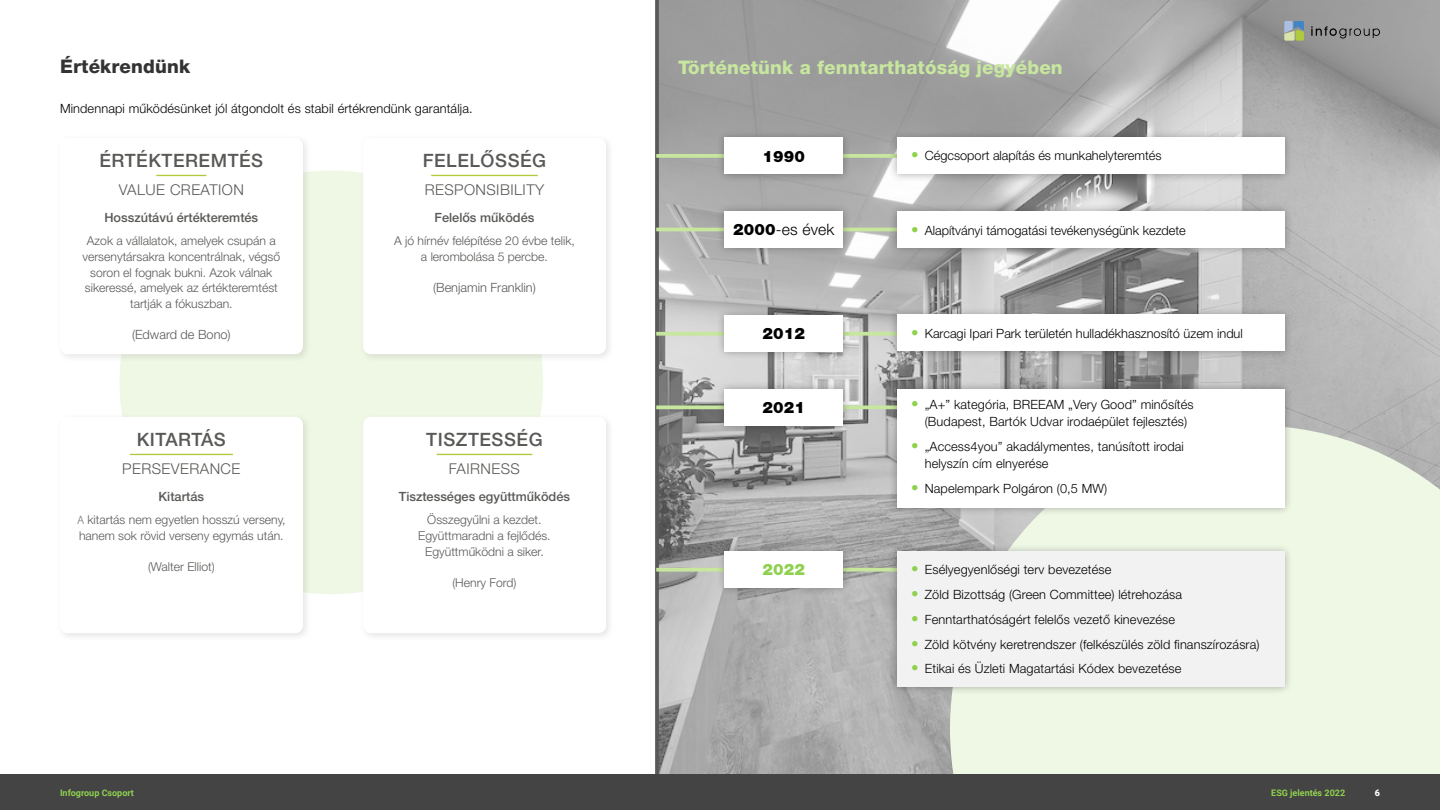
<style>
.page{position:relative;width:1440px;height:810px;background:#fff}
.page>*{position:absolute;margin:0;border:0;box-sizing:border-box;transform-origin:0 0}
.t1{font:800 18.75px "Helvetica Neue LT Pro";letter-spacing:.01em;color:#c7e69e}
.t2{font:800 18.75px "Helvetica Neue LT Pro";letter-spacing:.01em;color:#333}
.t3{font:500 18.38px "Helvetica Neue LT Pro";letter-spacing:.03em;color:#595957}
.t4{font:900 15.75px "Helvetica Neue LT Pro";letter-spacing:.01em;color:#000}
.t5{font:300 15.75px "Helvetica Neue LT Pro";letter-spacing:.01em;color:#000}
.t6{font:900 15.75px "Helvetica Neue LT Pro";color:#8fd14f}
.t7{font:300 14.92px "Helvetica Neue LT Pro";letter-spacing:.03em;color:#595957}
.t8{font:300 12.75px/17.2px "Helvetica Neue LT Pro";letter-spacing:.01em;color:#000;text-align:center}
.t9{font:500 12.75px "Helvetica Neue LT Pro";color:#595957}
.t10{font:300 12.75px "Helvetica Neue LT Pro";color:#595957}
.t11{font:300 12.23px/15.6px "Helvetica Neue LT Pro";color:#595957;text-align:center}
.t12{font:700 9px "Roboto";color:#8fd14f}
.t13{font:900 9px "Roboto";color:#fff}
.s1{font-family:"Myriad Pro"}
.s2{font-weight:700;font-size:15px;color:#8fd14f}
.s3{font-weight:900}
</style>
<div class="page">
<img style="left:659px;top:0;width:781px;height:775px">
<svg style="left:950px;top:425px;width:490px;height:350px;background:#eaf2e1"></svg>
<div style="left:120px;top:171px;width:423px;height:423px;background:#eff8e5;border-radius:50%"></div>
<div style="left:56px;top:134px;width:256px;height:229px;background:#000;opacity:.1"></div>
<div style="left:60px;top:138px;width:243px;height:216px;background:#fff;border-radius:8px"></div>
<hr style="left:156px;top:175px;width:50px;height:1px;background:#afcb3d">
<div style="left:56px;top:413px;width:256px;height:229px;background:#000;opacity:.1"></div>
<div style="left:60px;top:417px;width:243px;height:216px;background:#fff;border-radius:8px"></div>
<hr style="left:130px;top:454px;width:103px;height:1px;background:#afcb3d">
<div style="left:359px;top:413px;width:256px;height:229px;background:#000;opacity:.1"></div>
<div style="left:363px;top:417px;width:243px;height:216px;background:#fff;border-radius:8px"></div>
<hr style="left:437px;top:454px;width:95px;height:1px;background:#afcb3d">
<div style="left:359px;top:134px;width:256px;height:229px;background:#000;opacity:.1"></div>
<div style="left:363px;top:138px;width:243px;height:216px;background:#fff;border-radius:8px"></div>
<hr style="left:431px;top:175px;width:107px;height:1px;background:#afcb3d">
<svg style="left:655px;top:0;width:4px;height:775px;background:#5f5f5d"></svg>
<svg style="left:656px;top:154px;width:232px;height:4px"></svg>
<svg style="left:656px;top:332px;width:232px;height:4px"></svg>
<svg style="left:656px;top:405px;width:232px;height:4px"></svg>
<svg style="left:656px;top:568px;width:232px;height:4px"></svg>
<hr style="left:656px;top:228px;width:265px;height:3px;background:#c7e69e">
<div style="left:716px;top:129px;width:136px;height:54px;background:#000;opacity:.3"></div>
<div style="left:724px;top:138px;width:119px;height:36px;background:#fff"></div>
<div style="left:888px;top:129px;width:405px;height:54px;background:#000;opacity:.3"></div>
<div style="left:897px;top:138px;width:387px;height:36px;background:#fff"></div>
<div style="left:888px;top:203px;width:405px;height:53px;background:#000;opacity:.3"></div>
<div style="left:897px;top:212px;width:387px;height:36px;background:#fff"></div>
<div style="left:888px;top:306px;width:405px;height:54px;background:#000;opacity:.3"></div>
<div style="left:897px;top:315px;width:387px;height:36px;background:#fff"></div>
<div style="left:888px;top:381px;width:405px;height:135px;background:#000;opacity:.3"></div>
<div style="left:897px;top:389px;width:387px;height:119px;background:#fff"></div>
<div style="left:716px;top:203px;width:136px;height:53px;background:#000;opacity:.3"></div>
<div style="left:724px;top:212px;width:119px;height:36px;background:#fff"></div>
<div style="left:716px;top:307px;width:136px;height:53px;background:#000;opacity:.3"></div>
<div style="left:724px;top:316px;width:119px;height:36px;background:#fff"></div>
<div style="left:716px;top:381px;width:136px;height:53px;background:#000;opacity:.3"></div>
<div style="left:724px;top:389px;width:119px;height:36px;background:#fff"></div>
<div style="left:716px;top:543px;width:136px;height:53px;background:#000;opacity:.3"></div>
<div style="left:724px;top:552px;width:119px;height:36px;background:#fff"></div>
<div style="left:888px;top:543px;width:405px;height:152px;background:#000;opacity:.3"></div>
<div style="left:897px;top:552px;width:387px;height:135px;background:#f2f2f2"></div>
<div style="left:0;top:775px;width:1440px;height:35px;background:#434443"></div>
<svg style="left:1311px;top:26px;width:69px;height:12px"></svg>
<svg style="left:1284px;top:21px;width:20px;height:20px"></svg>
<h1 class="t2" style="left:60px;top:56px;width:132px">Értékrendünk</h1>
<p class="t8" style="left:60px;top:100px;width:414px">Mindennapi működésünket jól átgondolt és stabil értékrendünk garantálja.</p>
<h2 class="t3" style="left:99px;top:150px;width:165px">ÉRTÉKTEREMTÉS</h2>
<p class="t7" style="left:119px;top:180px;width:127px">VALUE CREATION</p>
<p class="t9" style="left:104px;top:210px;width:155px">Hosszútávú értékteremtés</p>
<p class="t11" style="left:83px;top:233px;width:199px">Azok a vállalatok, amelyek csupán a versenytársakra koncentrálnak, végső soron el fognak bukni. Azok válnak sikeressé, amelyek az értékteremtést tartják a fókuszban.</p>
<p class="t10" style="left:132px;top:327px;width:100px">(Edward de Bono)</p>
<h2 class="t3" style="left:137px;top:429px;width:91px">KITARTÁS</h2>
<p class="t7" style="left:122px;top:459px;width:120px">PERSEVERANCE</p>
<p class="t9" style="left:159px;top:489px;width:47px">Kitartás</p>
<p class="t11" style="left:77px;top:512px;width:210px;text-align:left"><span class="s1">A</span> kitartás nem egyetlen hosszú verseny, hanem sok rövid verseny egymás után.</p>
<p class="t11" style="left:148px;top:559px;width:68px">(Walter Elliot)</p>
<h2 class="t3" style="left:423px;top:150px;width:125px">FELELŐSSÉG</h2>
<p class="t7" style="left:425px;top:180px;width:121px">RESPONSIBILITY</p>
<p class="t9" style="left:435px;top:210px;width:101px">Felelős működés</p>
<p class="t11" style="left:394px;top:233px;width:182px">A jó hírnév felépítése 20 évbe telik, a lerombolása 5 percbe.</p>
<p class="t10" style="left:433px;top:280px;width:104px">(Benjamin Franklin)</p>
<h2 class="t3" style="left:426px;top:429px;width:118px">TISZTESSÉG</h2>
<p class="t7" style="left:449px;top:459px;width:73px">FAIRNESS</p>
<p class="t9" style="left:399px;top:489px;width:173px">Tisztességes együttműködés</p>
<p class="t11" style="left:418px;top:512px;width:134px">Összegyűlni a kezdet.<br>Együttmaradni a fejlődés.<br>Együttműködni a siker.</p>
<p class="t11" style="left:452px;top:574px;width:66px">(Henry Ford)</p>
<h1 class="t1" style="left:678px;top:56px;width:386px">Történetünk a fenntarthatóság jegyében</h1>
<p class="t4" style="left:762px;top:147px;width:44px">1990</p>
<p class="t8" style="left:911px;top:147px;width:252px"><span class="s2">•</span> Cégcsoport alapítás és munkahelyteremtés</p>
<p class="t5" style="left:733px;top:220px;width:103px"><span class="s3">2000</span>-es évek</p>
<p class="t8" style="left:911px;top:222px;width:276px"><span class="s2">•</span> Alapítványi támogatási tevékenységünk kezdete</p>
<p class="t4" style="left:762px;top:324px;width:44px">2012</p>
<p class="t8" style="left:911px;top:325px;width:333px"><span class="s2">•</span> Karcagi Ipari Park területén hulladékhasznosító üzem indul</p>
<p class="t4" style="left:762px;top:398px;width:44px">2021</p>
<p class="t8" style="left:911px;top:396px;width:284px"><span class="s2">•</span> „A+” kategória, BREEAM „Very Good” minősítés (Budapest, Bartók Udvar irodaépület fejlesztés)</p>
<p class="t8" style="left:925px;top:438px;width:261px;text-align:left;text-indent:-14px"><span class="s2">•</span> „Access4you” akadálymentes, tanúsított irodai helyszín cím elnyerése</p>
<p class="t8" style="left:911px;top:480px;width:198px"><span class="s2">•</span> Napelempark Polgáron (0,5 MW)</p>
<p class="t6" style="left:762px;top:560px;width:44px">2022</p>
<p class="t8" style="left:911px;top:561px;width:202px"><span class="s2">•</span> Esélyegyenlőségi terv bevezetése</p>
<p class="t8" style="left:911px;top:586px;width:272px"><span class="s2">•</span> Zöld Bizottság (Green Committee) létrehozása</p>
<p class="t8" style="left:911px;top:610px;width:265px"><span class="s2">•</span> Fenntarthatóságért felelős vezető kinevezése</p>
<p class="t8" style="left:911px;top:635px;width:350px"><span class="s2">•</span> Zöld kötvény keretrendszer (felkészülés zöld finanszírozásra)</p>
<p class="t8" style="left:911px;top:660px;width:272px"><span class="s2">•</span> Etikai és Üzleti Magatartási Kódex bevezetése</p>
<p class="t12" style="left:60px;top:786px;width:75px">Infogroup Csoport</p>
<p class="t12" style="left:1271px;top:786px;width:75px">ESG jelentés 2022</p>
<p class="t13" style="left:1375px;top:786px;width:7px">6</p>
</div>
